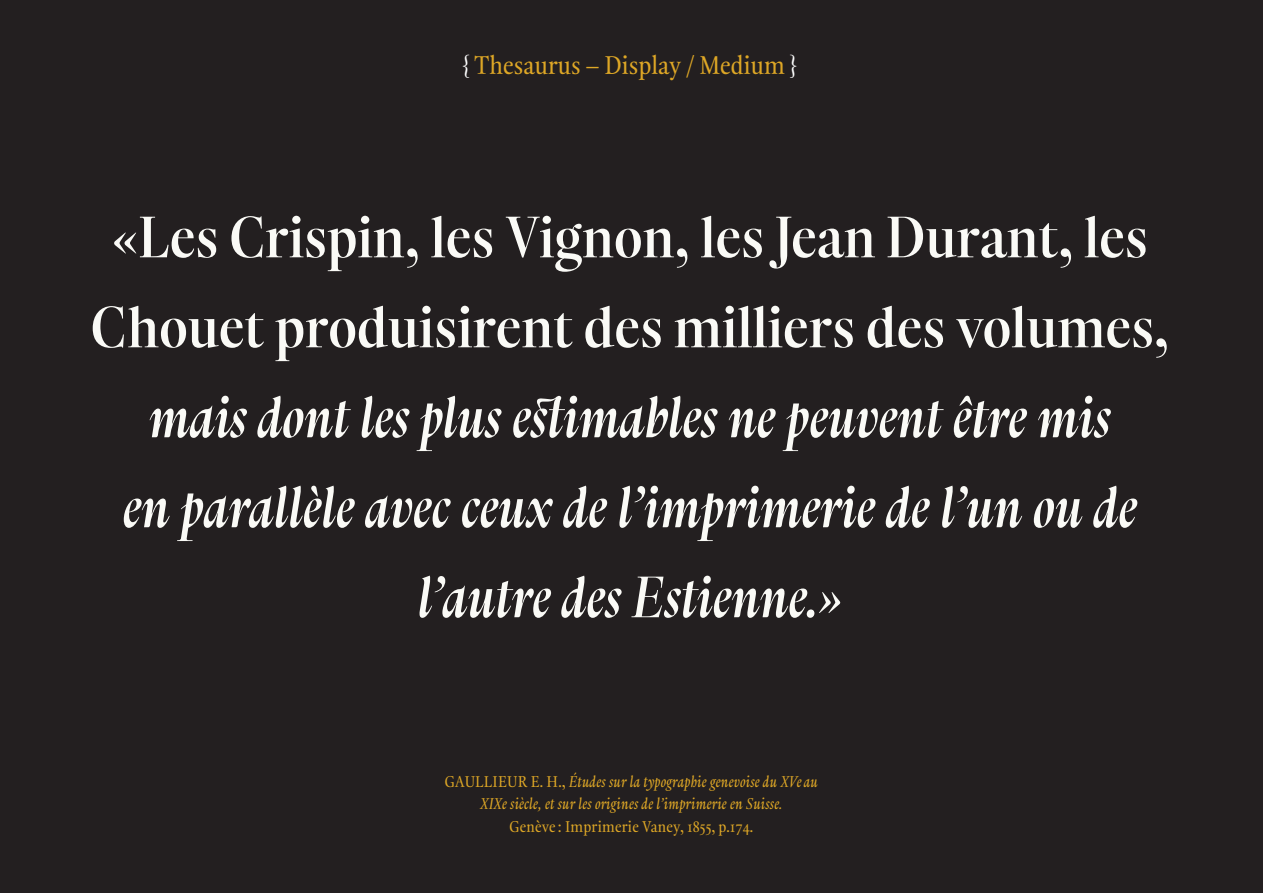
<style>
.page{position:relative;width:1263px;height:893px;background:#231f20}
.page>*{position:absolute;margin:0;border:0;box-sizing:border-box;transform-origin:0 0}
.t1{font:italic 500 61.5px/90px "Thesaurus Display Std";color:#fafaf6;text-align:center}
.t2{font:500 61.5px/90px "Thesaurus Display Std";color:#fafaf6;text-align:center}
.t3{font:27px "Thesaurus Std";color:#dea726}
.t4{font:italic 16.5px/22.5px "Thesaurus Std";letter-spacing:.01em;color:#dea726;text-align:center}
.t5{font:16.5px "Thesaurus Std";letter-spacing:.01em;color:#dea726}
.s1{color:#fff}
.s2{font-style:normal}
</style>
<div class="page">
<p class="t3" style="left:463px;top:47px;width:335px"><span class="s1">{</span> Thesaurus – Display / Medium <span class="s1">}</span></p>
<p class="t2" style="left:90px;top:193px;width:1080px">«Les Crispin, les Vignon, les Jean Durant, les<br>Chouet produisirent des milliers des volumes,</p>
<p class="t1" style="left:123px;top:372px;width:1016px">mais dont les plus estimables ne peuvent être mis en parallèle avec ceux de l’imprimerie de l’un ou de l’autre des Estienne.»</p>
<p class="t4" style="left:445px;top:770px;width:375px"><span class="s2">GAULLIEUR E. H.,</span> Études sur la typographie genevoise du XVeau<br>XIXe siècle, et sur les origines de l’imprimerie en Suisse.</p>
<p class="t5" style="left:509px;top:816px;width:245px">Genève : Imprimerie Vaney, 1855, p.174.</p>
</div>
